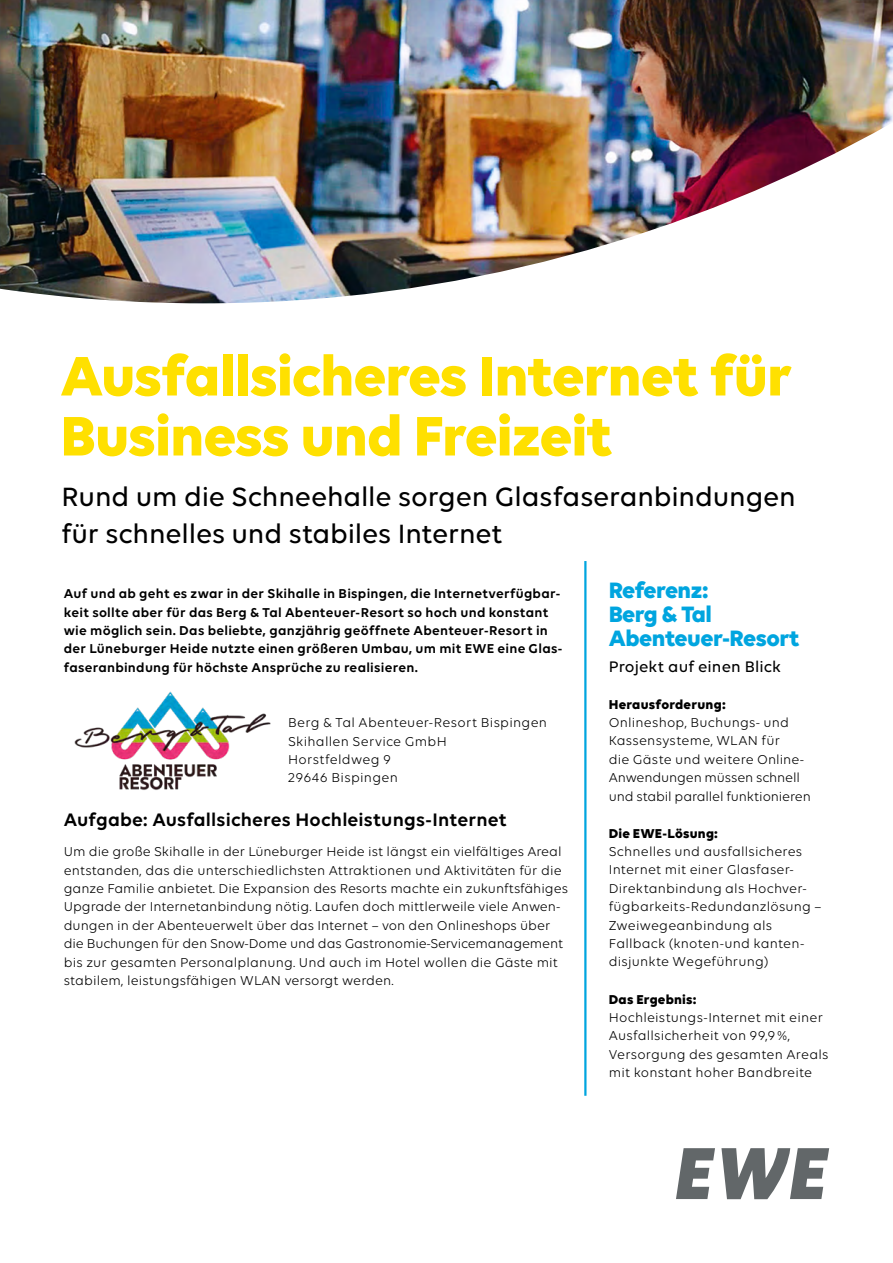
<style>
.page{position:relative;width:893px;height:1263px;background:#fff}
.page>*{position:absolute;margin:0;border:0;box-sizing:border-box;transform-origin:0 0}
.t1{font:700 60px/60px "Volte";letter-spacing:-.02em;color:#ffe000}
.t2{font:500 28.5px/36.8px "Volte";letter-spacing:-.005em;color:#000}
.t3{font:700 24px/24px "Volte";letter-spacing:-.02em;color:#00a5df}
.t4{font:600 19.5px "Volte";letter-spacing:.01em;color:#000}
.t5{font:500 16.5px "Volte";letter-spacing:.005em;color:#000}
.t6{font:13.8px/18.3px "Volte";letter-spacing:.01em;color:#000}
.t7{font:600 13.8px/18.5px "Volte";letter-spacing:.02em;color:#000}
.t8{font:700 13.8px "Volte";letter-spacing:.015em;color:#000}
</style>
<div class="page">
<img style="left:0;top:0;width:893px;height:303px">
<hr style="left:584px;top:561px;width:2px;height:535px;background:#00a5df">
<img style="left:74px;top:691px;width:197px;height:99px">
<svg style="left:676px;top:1148px;width:39px;height:51px"></svg>
<svg style="left:721px;top:1148px;width:108px;height:51px"></svg>
<h1 class="t1" style="left:60px;top:344px;width:734px">Ausfallsicheres Internet für<br>Business und Freizeit</h1>
<h2 class="t2" style="left:61px;top:478px;width:736px">Rund um die Schneehalle sorgen Glasfaseranbindungen für schnelles und stabiles Internet</h2>
<p class="t7" style="left:64px;top:584px;width:500px">Auf und ab geht es zwar in der Skihalle in Bispingen, die Internetverfügbar&shy;keit sollte aber für das Berg &amp; Tal Abenteuer-Resort so hoch und konstant wie möglich sein. Das beliebte, ganzjährig geöffnete Abenteuer-Resort in der Lüneburger Heide nutzte einen größeren Umbau, um mit EWE eine Glas&shy;faseranbindung für höchste Ansprüche zu realisieren.</p>
<p class="t6" style="left:288px;top:713px;width:260px">Berg &amp; Tal Abenteuer-Resort Bispingen<br>Skihallen Service GmbH<br>Horstfeldweg 9<br>29646 Bispingen</p>
<h3 class="t4" style="left:64px;top:808px;width:445px">Aufgabe: Ausfallsicheres Hochleistungs-Internet</h3>
<p class="t6" style="left:64px;top:842px;width:506px">Um die große Skihalle in der Lüneburger Heide ist längst ein vielfältiges Areal entstanden, das die unterschiedlichsten Attraktionen und Aktivitäten für die ganze Familie anbietet. Die Expansion des Resorts machte ein zukunftsfähiges Upgrade der Internetanbindung nötig. Laufen doch mittlerweile viele Anwen&shy;dungen in der Abenteuerwelt über das Internet – von den Onlineshops über die Buchungen für den Snow-Dome und das Gastronomie-Servicemanagement bis zur gesamten Personalplanung. Und auch im Hotel wollen die Gäste mit stabilem, leistungsfähigen WLAN versorgt werden.</p>
<h3 class="t3" style="left:609px;top:578px;width:192px">Referenz:<br>Berg &amp; Tal<br>Abenteuer-Resort</h3>
<p class="t5" style="left:609px;top:657px;width:174px">Projekt auf einen Blick</p>
<p class="t8" style="left:609px;top:696px;width:118px">Herausforderung:</p>
<p class="t6" style="left:609px;top:713px;width:204px">Onlineshop, Buchungs- und<br>Kassensysteme, WLAN für<br>die Gäste und weitere Online-<br>Anwendungen müssen schnell und stabil parallel funktionieren</p>
<p class="t8" style="left:609px;top:825px;width:111px">Die EWE-Lösung:</p>
<p class="t6" style="left:609px;top:842px;width:214px">Schnelles und ausfallsicheres<br>Internet mit einer Glasfaser-<br>Direktanbindung als Hochver&shy;fügbarkeits-Redundanzlösung –<br>Zweiwegeanbindung als<br>Fallback (knoten-und kanten&shy;disjunkte Wegeführung)</p>
<p class="t8" style="left:609px;top:991px;width:89px">Das Ergebnis:</p>
<p class="t6" style="left:609px;top:1008px;width:221px">Hochleistungs-Internet mit einer<br>Ausfallsicherheit von 99,9 %,<br>Versorgung des gesamten Areals mit konstant hoher Bandbreite</p>
</div>
